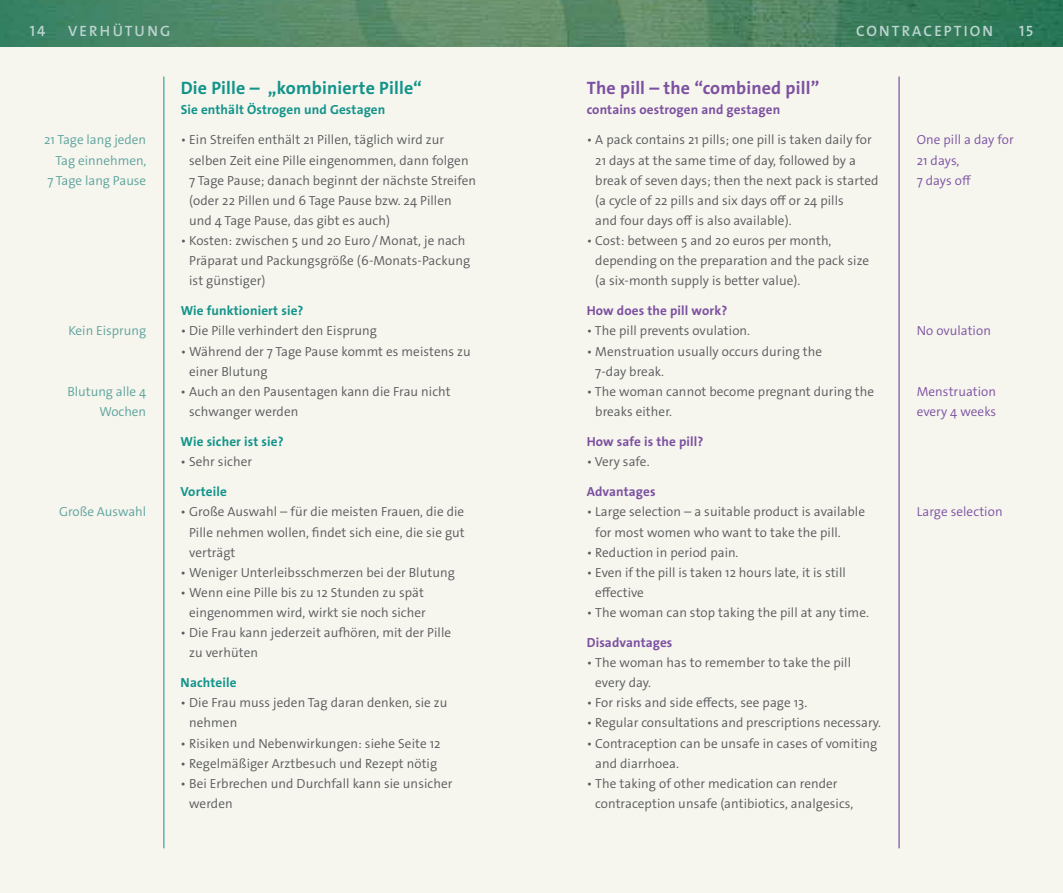
<style>
.page{position:relative;width:1063px;height:893px;background:#f6f5ee}
.page>*{position:absolute;margin:0;border:0;box-sizing:border-box;transform-origin:0 0}
.t1{font:700 18px "The Sans Os F";letter-spacing:.01em;color:#12948a}
.t2{font:700 18px "The Sans Os F";letter-spacing:.01em;color:#7c51a1}
.t3{font:15px "The Sans LP6 Se Bld";letter-spacing:.145em;color:#bdd4d2}
.t4{font:13.2px/20.1px "The Sans LP4 Se Lig";letter-spacing:.005em;color:#58595b}
.t5{font:700 13.2px "The Sans Os F";letter-spacing:.01em;color:#7c51a1}
.t6{font:13.2px/20.1px "The Sans LP4 Se Lig";color:#5aa39c;text-align:right}
.t7{font:700 13.2px "The Sans Os F";letter-spacing:.01em;color:#12948a}
.t8{font:13.2px/20.1px "The Sans LP4 Se Lig";letter-spacing:.005em;color:#7c51a1}
</style>
<div class="page">
<img style="left:0;top:0;width:1063px;height:47px">
<hr style="left:164px;top:77px;width:1px;height:771px;background:#12948a">
<hr style="left:899px;top:77px;width:1px;height:771px;background:#662d91">
<p class="t3" style="left:30px;top:21px;width:17px">14</p>
<p class="t3" style="left:68px;top:21px;width:104px">VERHÜTUNG</p>
<p class="t3" style="left:856px;top:21px;width:139px">CONTRACEPTION</p>
<p class="t3" style="left:1019px;top:21px;width:16px">15</p>
<p class="t6" style="left:44px;top:130px;width:104px">21 Tage lang jeden<br>Tag einnehmen,<br>7 Tage lang Pause</p>
<p class="t6" style="left:69px;top:321px;width:79px">Kein Eisprung</p>
<p class="t6" style="left:67px;top:381px;width:80px">Blutung alle 4<br>Wochen</p>
<p class="t6" style="left:59px;top:502px;width:89px">Große Auswahl</p>
<h1 class="t1" style="left:181px;top:77px;width:243px">Die Pille – „kombinierte Pille“</h1>
<p class="t7" style="left:181px;top:101px;width:206px">Sie enthält Östrogen und Gestagen</p>
<p class="t4" style="left:189px;top:130px;width:289px;text-indent:-8px">• Ein Streifen enthält 21 Pillen, täglich wird zur selben Zeit eine Pille eingenommen, dann folgen 7 Tage Pause; danach beginnt der nächste Streifen (oder 22 Pillen und 6 Tage Pause bzw. 24 Pillen und 4 Tage Pause, das gibt es auch)</p>
<p class="t4" style="left:189px;top:231px;width:282px;text-indent:-9px">• Kosten: zwischen 5 und 20 Euro/Monat, je nach<br>Präparat und Packungsgröße (6-Monats-Packung ist günstiger)</p>
<p class="t7" style="left:181px;top:302px;width:124px">Wie funktioniert sie?</p>
<p class="t4" style="left:181px;top:321px;width:198px">• Die Pille verhindert den Eisprung</p>
<p class="t4" style="left:189px;top:341px;width:283px;text-indent:-8px">• Während der 7 Tage Pause kommt es meistens zu einer Blutung</p>
<p class="t4" style="left:189px;top:381px;width:263px;text-indent:-9px">• Auch an den Pausentagen kann die Frau nicht schwanger werden</p>
<p class="t7" style="left:181px;top:433px;width:104px">Wie sicher ist sie?</p>
<p class="t4" style="left:181px;top:452px;width:73px">• Sehr sicher</p>
<p class="t7" style="left:181px;top:483px;width:48px">Vorteile</p>
<p class="t4" style="left:189px;top:502px;width:277px;text-align:justify;text-indent:-9px">• Große Auswahl – für die meisten Frauen, die die Pille nehmen wollen, findet sich eine, die sie gut verträgt</p>
<p class="t4" style="left:181px;top:562px;width:276px">• Weniger Unterleibsschmerzen bei der Blutung</p>
<p class="t4" style="left:181px;top:582px;width:247px;text-align:right">• Wenn eine Pille bis zu 12 Stunden zu spät eingenommen wird, wirkt sie noch sicher</p>
<p class="t4" style="left:189px;top:623px;width:264px;text-indent:-9px">• Die Frau kann jederzeit aufhören, mit der Pille zu verhüten</p>
<p class="t7" style="left:181px;top:674px;width:57px">Nachteile</p>
<p class="t4" style="left:189px;top:693px;width:260px;text-indent:-9px">• Die Frau muss jeden Tag daran denken, sie zu nehmen</p>
<p class="t4" style="left:181px;top:733px;width:261px">• Risiken und Nebenwirkungen: siehe Seite 12</p>
<p class="t4" style="left:181px;top:753px;width:258px">• Regelmäßiger Arztbesuch und Rezept nötig</p>
<p class="t4" style="left:189px;top:773px;width:265px;text-indent:-9px">• Bei Erbrechen und Durchfall kann sie unsicher werden</p>
<h1 class="t2" style="left:587px;top:77px;width:234px">The pill – the “combined pill”</h1>
<p class="t5" style="left:587px;top:101px;width:195px">contains oestrogen and gestagen</p>
<p class="t4" style="left:595px;top:130px;width:285px;text-indent:-8px">• A pack contains 21 pills; one pill is taken daily for 21 days at the same time of day, followed by a break of seven days; then the next pack is started (a cycle of 22 pills and six days off or 24 pills<br>and four days off is also available).</p>
<p class="t4" style="left:595px;top:231px;width:275px;text-indent:-9px">• Cost: between 5 and 20 euros per month, depending on the preparation and the pack size (a six-month supply is better value).</p>
<p class="t5" style="left:587px;top:302px;width:142px">How does the pill work?</p>
<p class="t4" style="left:587px;top:321px;width:165px">• The pill prevents ovulation.</p>
<p class="t4" style="left:595px;top:341px;width:228px;text-indent:-9px">• Menstruation usually occurs during the<br>7-day break.</p>
<p class="t4" style="left:595px;top:381px;width:281px;text-indent:-9px">• The woman cannot become pregnant during the breaks either.</p>
<p class="t5" style="left:587px;top:433px;width:118px">How safe is the pill?</p>
<p class="t4" style="left:587px;top:452px;width:64px">• Very safe.</p>
<p class="t5" style="left:587px;top:483px;width:70px">Advantages</p>
<p class="t4" style="left:595px;top:502px;width:271px;text-indent:-9px">• Large selection – a suitable product is available for most women who want to take the pill.</p>
<p class="t4" style="left:587px;top:542px;width:153px">• Reduction in period pain.</p>
<p class="t4" style="left:595px;top:562px;width:252px;text-indent:-9px">• Even if the pill is taken 12 hours late, it is still effective</p>
<p class="t4" style="left:587px;top:602px;width:284px">• The woman can stop taking the pill at any time.</p>
<p class="t5" style="left:587px;top:634px;width:87px">Disadvantages</p>
<p class="t4" style="left:595px;top:653px;width:257px;text-indent:-9px">• The woman has to remember to take the pill every day.</p>
<p class="t4" style="left:587px;top:693px;width:222px">• For risks and side effects, see page 13.</p>
<p class="t4" style="left:587px;top:713px;width:296px">• Regular consultations and prescriptions necessary.</p>
<p class="t4" style="left:595px;top:733px;width:284px;text-indent:-9px">• Contraception can be unsafe in cases of vomiting and diarrhoea.</p>
<p class="t4" style="left:595px;top:773px;width:260px;text-indent:-9px">• The taking of other medication can render contraception unsafe (antibiotics, analgesics,</p>
<p class="t8" style="left:917px;top:130px;width:99px">One pill a day for<br>21 days,<br>7 days off</p>
<p class="t8" style="left:917px;top:321px;width:76px">No ovulation</p>
<p class="t8" style="left:917px;top:381px;width:81px">Menstruation every 4 weeks</p>
<p class="t8" style="left:917px;top:502px;width:87px">Large selection</p>
</div>
